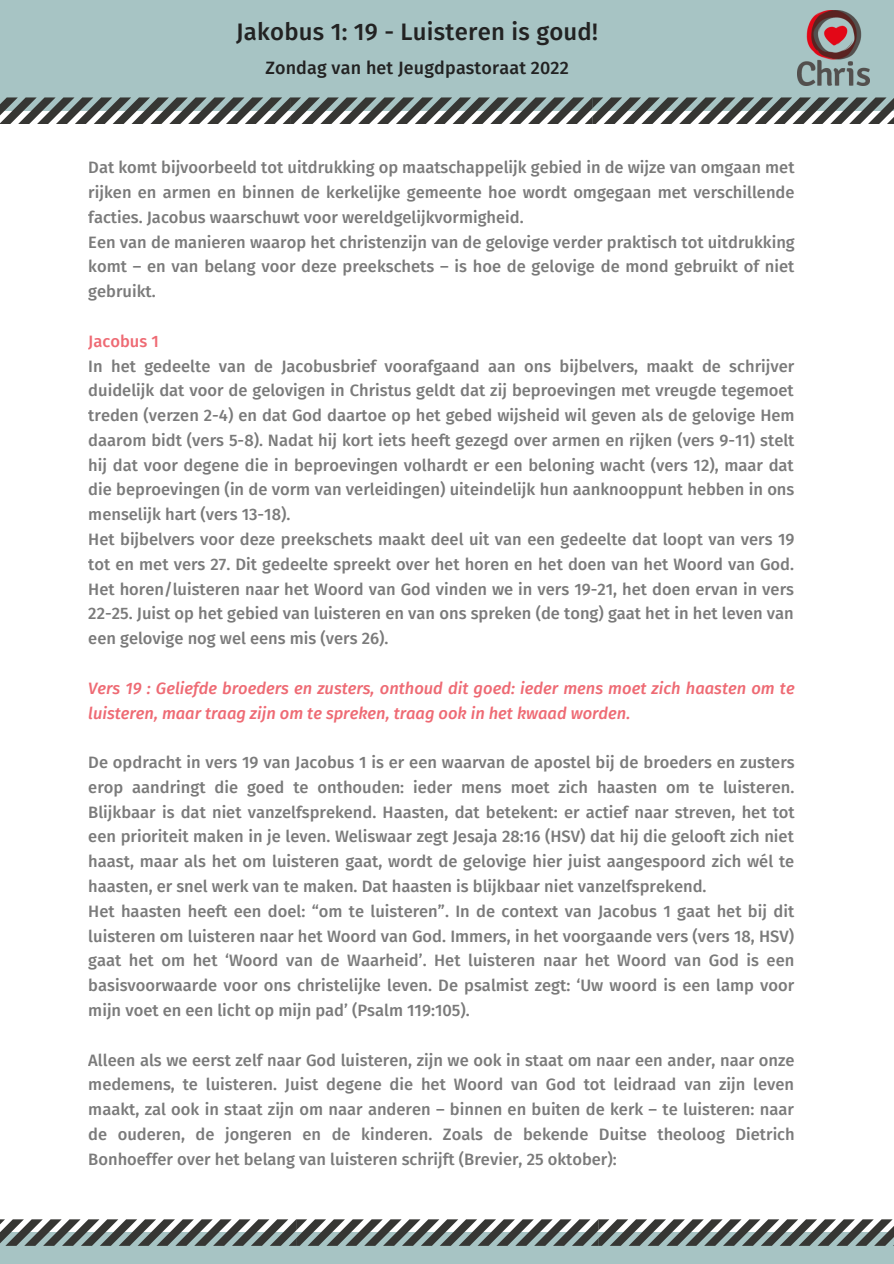
<style>
.page{position:relative;width:894px;height:1264px;background:#fff}
.page>*{position:absolute;margin:0;border:0;box-sizing:border-box;transform-origin:0 0}
.t1{font:500 23.85px "Fira Sans";letter-spacing:.01em;color:#222}
.t2{font:500 17.85px "Fira Sans";letter-spacing:.01em;color:#222}
.t3{font:500 16.5px/24.8px "Fira Sans";color:#222}
.t4{font:italic 500 16.5px/24.8px "Fira Sans";color:#e30717}
.t5{font:500 16.5px "Fira Sans";color:#e30717}
</style>
<div class="page">
<div style="left:0;top:0;width:893px;height:111px;background:#a7c4c4"></div>
<div style="left:0;top:1232px;width:893px;height:31px;background:#a7c4c4"></div>
<svg style="left:0;top:98px;width:893px;height:26px"></svg>
<svg style="left:0;top:1219px;width:893px;height:26px"></svg>
<img style="left:797px;top:10px;width:72px;height:76px">
<p class="t1" style="left:236px;top:18px;width:363px">Jakobus 1: 19 - Luisteren is goud!</p>
<p class="t2" style="left:265px;top:57px;width:305px">Zondag van het Jeugdpastoraat 2022</p>
<p class="t3" style="left:88px;top:155px;width:707px">Dat komt bijvoorbeeld tot uitdrukking op maatschappelijk gebied in de wijze van omgaan met rijken en armen en binnen de kerkelijke gemeente hoe wordt omgegaan met verschillende facties. Jacobus waarschuwt voor wereldgelijkvormigheid.<br>Een van de manieren waarop het christenzijn van de gelovige verder praktisch tot uitdrukking komt – en van belang voor deze preekschets – is hoe de gelovige de mond gebruikt of niet gebruikt.</p>
<p class="t5" style="left:88px;top:331px;width:72px">Jacobus 1</p>
<p class="t3" style="left:88px;top:353px;width:707px">In het gedeelte van de Jacobusbrief voorafgaand aan ons bijbelvers, maakt de schrijver duidelijk dat voor de gelovigen in Christus geldt dat zij beproevingen met vreugde tegemoet treden (verzen 2-4) en dat God daartoe op het gebed wijsheid wil geven als de gelovige Hem daarom bidt (vers 5-8). Nadat hij kort iets heeft gezegd over armen en rijken (vers 9-11) stelt hij dat voor degene die in beproevingen volhardt er een beloning wacht (vers 12), maar dat die beproevingen (in de vorm van verleidingen) uiteindelijk hun aanknooppunt hebben in ons menselijk hart (vers 13-18).<br>Het bijbelvers voor deze preekschets maakt deel uit van een gedeelte dat loopt van vers 19 tot en met vers 27. Dit gedeelte spreekt over het horen en het doen van het Woord van God.<br>Het horen/luisteren naar het Woord van God vinden we in vers 19-21, het doen ervan in vers 22-25. Juist op het gebied van luisteren en van ons spreken (de tong) gaat het in het leven van een gelovige nog wel eens mis (vers 26).</p>
<p class="t4" style="left:88px;top:676px;width:707px">Vers 19 : Geliefde broeders en zusters, onthoud dit goed: ieder mens moet zich haasten om te luisteren, maar traag zijn om te spreken, traag ook in het kwaad worden.</p>
<p class="t3" style="left:88px;top:750px;width:707px">De opdracht in vers 19 van Jacobus 1 is er een waarvan de apostel bij de broeders en zusters erop aandringt die goed te onthouden: ieder mens moet zich haasten om te luisteren.<br>Blijkbaar is dat niet vanzelfsprekend. Haasten, dat betekent: er actief naar streven, het tot een prioriteit maken in je leven. Weliswaar zegt Jesaja 28:16 (HSV) dat hij die gelooft zich niet haast, maar als het om luisteren gaat, wordt de gelovige hier juist aangespoord zich wél te haasten, er snel werk van te maken. Dat haasten is blijkbaar niet vanzelfsprekend.<br>Het haasten heeft een doel: “om te luisteren”. In de context van Jacobus 1 gaat het bij dit luisteren om luisteren naar het Woord van God. Immers, in het voorgaande vers (vers 18, HSV) gaat het om het ‘Woord van de Waarheid’. Het luisteren naar het Woord van God is een basisvoorwaarde voor ons christelijke leven. De psalmist zegt: ‘Uw woord is een lamp voor mijn voet en een licht op mijn pad’ (Psalm 119:105).</p>
<p class="t3" style="left:88px;top:1047px;width:707px;text-align:justify">Alleen als we eerst zelf naar God luisteren, zijn we ook in staat om naar een ander, naar onze medemens, te luisteren. Juist degene die het Woord van God tot leidraad van zijn leven maakt, zal ook in staat zijn om naar anderen – binnen en buiten de kerk – te luisteren: naar de ouderen, de jongeren en de kinderen. Zoals de bekende Duitse theoloog Dietrich Bonhoeffer over het belang van luisteren schrijft (Brevier, 25 oktober):</p>
</div>
